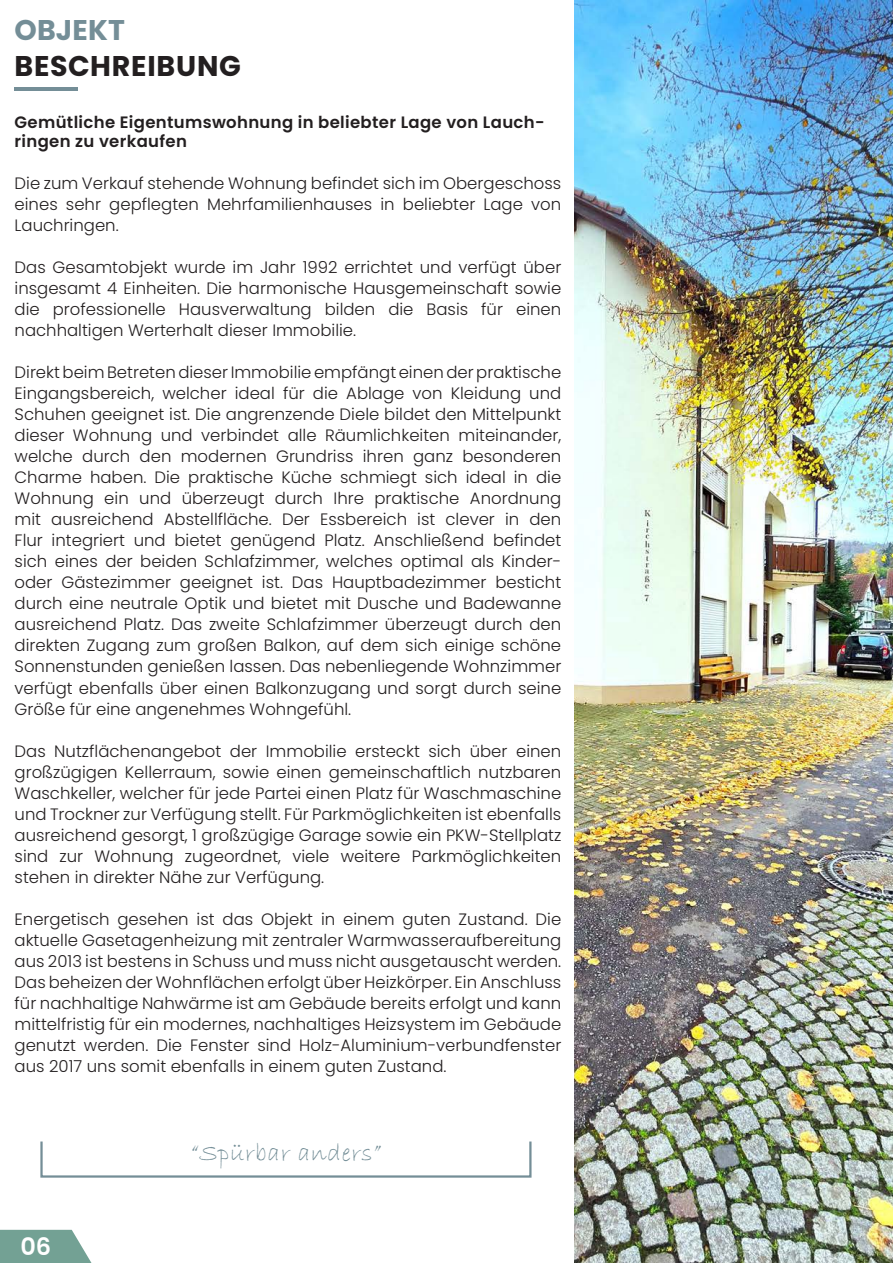
<style>
.page{position:relative;width:893px;height:1263px;background:#fff}
.page>*{position:absolute;margin:0;border:0;box-sizing:border-box;transform-origin:0 0}
.t1{font:700 28.5px "Poppins";letter-spacing:.025em;color:#231f20}
.t2{font:700 28.5px "Poppins";letter-spacing:.005em;color:#748e97}
.t3{font:25.5px "Bradley Hand ITC";letter-spacing:.02em;color:#748e97}
.t4{font:600 24px "Poppins";color:#fff}
.t5{font:300 16.5px/21px "Poppins";color:#231f20;text-align:justify}
.t6{font:600 16.5px/19.8px "Poppins";letter-spacing:.02em;color:#231f20}
</style>
<div class="page">
<img style="left:574px;top:0;width:319px;height:1263px">
<div style="left:40px;top:1140px;width:491px;height:38px;border:2px solid #748e97"></div>
<hr style="left:15px;top:87px;width:63px;height:3px;background:#748e97">
<svg style="left:0;top:1230px;width:91px;height:33px;background:#81aa9e"></svg>
<p class="t2" style="left:15px;top:14px;width:112px">OBJEKT</p>
<p class="t1" style="left:15px;top:50px;width:228px">BESCHREIBUNG</p>
<p class="t6" style="left:15px;top:112px;width:532px">Gemütliche Eigentumswohnung in beliebter Lage von Lauch&shy;ringen zu verkaufen</p>
<p class="t5" style="left:15px;top:173px;width:548px">Die zum Verkauf stehende Wohnung befindet sich im Obergeschoss eines sehr gepflegten Mehrfamilienhauses in beliebter Lage von Lauchringen.</p>
<p class="t5" style="left:15px;top:257px;width:548px">Das Gesamtobjekt wurde im Jahr 1992 errichtet und verfügt über insgesamt 4 Einheiten. Die harmonische Hausgemeinschaft sowie die professionelle Hausverwaltung bilden die Basis für einen nachhaltigen Werterhalt dieser Immobilie.</p>
<p class="t5" style="left:15px;top:362px;width:548px">Direkt beim Betreten dieser Immobilie empfängt einen der praktische Eingangsbereich, welcher ideal für die Ablage von Kleidung und Schuhen geeignet ist. Die angrenzende Diele bildet den Mittelpunkt dieser Wohnung und verbindet alle Räumlichkeiten miteinander, welche durch den modernen Grundriss ihren ganz besonderen Charme haben. Die praktische Küche schmiegt sich ideal in die Wohnung ein und überzeugt durch Ihre praktische Anordnung mit ausreichend Abstellfläche. Der Essbereich ist clever in den Flur integriert und bietet genügend Platz. Anschließend befindet sich eines der beiden Schlafzimmer, welches optimal als Kinder&shy;oder Gästezimmer geeignet ist. Das Hauptbadezimmer besticht durch eine neutrale Optik und bietet mit Dusche und Badewanne ausreichend Platz. Das zweite Schlafzimmer überzeugt durch den direkten Zugang zum großen Balkon, auf dem sich einige schöne Sonnenstunden genießen lassen. Das nebenliegende Wohnzimmer verfügt ebenfalls über einen Balkonzugang und sorgt durch seine Größe für eine angenehmes Wohngefühl.</p>
<p class="t5" style="left:15px;top:740px;width:548px">Das Nutzflächenangebot der Immobilie ersteckt sich über einen großzügigen Kellerraum, sowie einen gemeinschaftlich nutzbaren Waschkeller, welcher für jede Partei einen Platz für Waschmaschine und Trockner zur Verfügung stellt. Für Parkmöglichkeiten ist ebenfalls ausreichend gesorgt, 1 großzügige Garage sowie ein PKW-Stellplatz sind zur Wohnung zugeordnet, viele weitere Parkmöglichkeiten stehen in direkter Nähe zur Verfügung.</p>
<p class="t5" style="left:15px;top:908px;width:548px">Energetisch gesehen ist das Objekt in einem guten Zustand. Die aktuelle Gasetagenheizung mit zentraler Warmwasseraufbereitung aus 2013 ist bestens in Schuss und muss nicht ausgetauscht werden.<br>Das beheizen der Wohnflächen erfolgt über Heizkörper. Ein Anschluss für nachhaltige Nahwärme ist am Gebäude bereits erfolgt und kann mittelfristig für ein modernes, nachhaltiges Heizsystem im Gebäude genutzt werden. Die Fenster sind Holz-Aluminium-verbundfenster aus 2017 uns somit ebenfalls in einem guten Zustand.</p>
<p class="t4" style="left:21px;top:1233px;width:32px">06</p>
<p class="t3" style="left:190px;top:1136px;width:193px">“Spürbar anders”</p>
</div>
